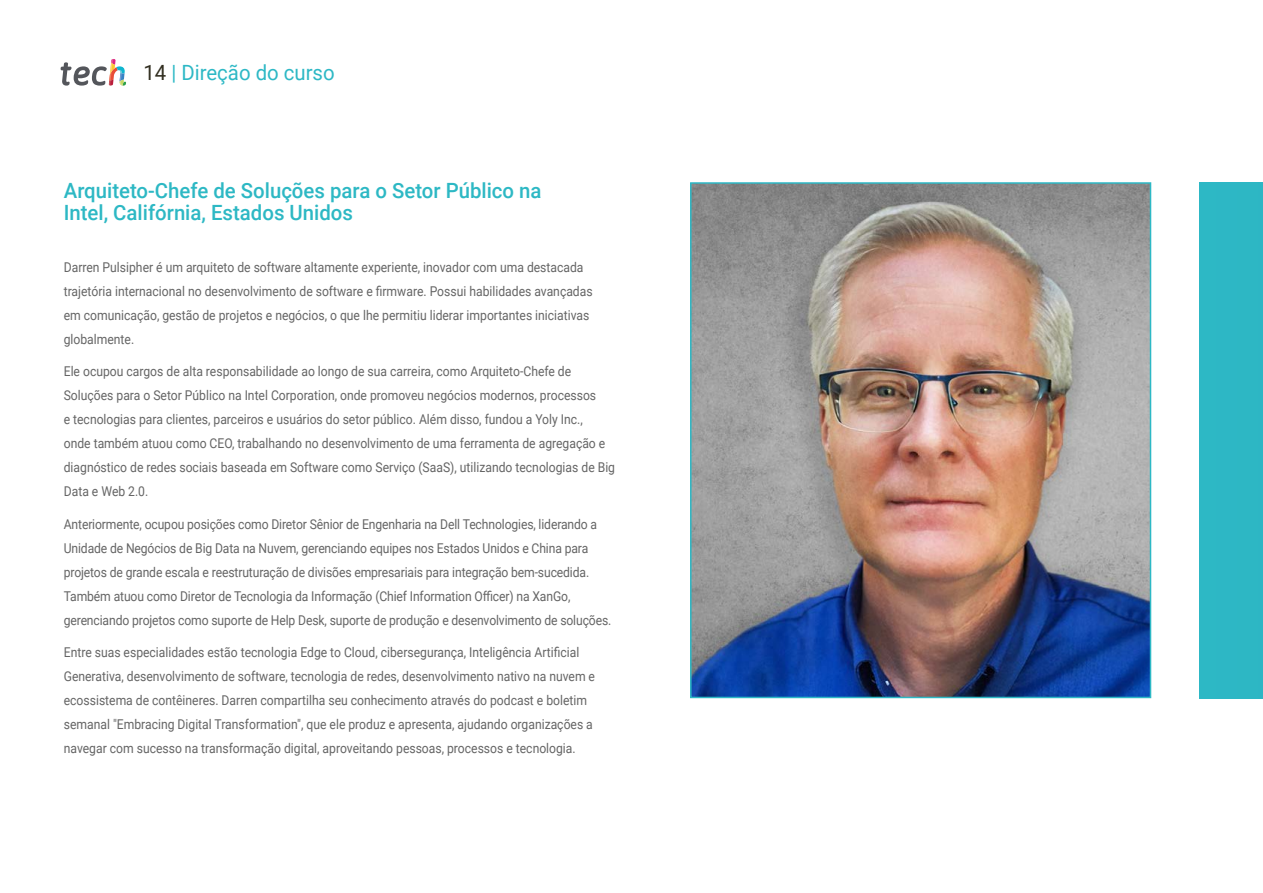
<style>
.page{position:relative;width:1263px;height:893px;background:#fff}
.page>*{position:absolute;margin:0;border:0;box-sizing:border-box;transform-origin:0 0}
.t1{font:500 21px/22.5px "Roboto";color:#2db8c4}
.t2{font:21px "Roboto";color:#2db8c5}
.t3{font:13.5px/24px "Roboto";color:#656565;scale:.9 1}
.s1{color:#312e20}
</style>
<div class="page">
<div style="left:1199px;top:182px;width:64px;height:516px;background:#2db7c5"></div>
<img style="left:693px;top:185px;width:455px;height:510px">
<div style="left:690px;top:182px;width:461px;height:516px;border:2px solid #2db8c5"></div>
<svg style="left:61px;top:59px;width:65px;height:27px"></svg>
<h1 class="t2" style="left:144px;top:57px;width:193px"><span class="s1">14</span> | Direção do curso</h1>
<h1 class="t1" style="left:64px;top:178px;width:479px">Arquiteto-Chefe de Soluções para o Setor Público na<br>Intel, Califórnia, Estados Unidos</h1>
<p class="t3" style="left:64px;top:254px;width:589px">Darren Pulsipher é um arquiteto de software altamente experiente, inovador com uma destacada trajetória internacional no desenvolvimento de software e firmware. Possui habilidades avançadas em comunicação, gestão de projetos e negócios, o que lhe permitiu liderar importantes iniciativas globalmente.</p>
<p class="t3" style="left:64px;top:359px;width:614px">Ele ocupou cargos de alta responsabilidade ao longo de sua carreira, como Arquiteto-Chefe de Soluções para o Setor Público na Intel Corporation, onde promoveu negócios modernos, processos<br>e tecnologias para clientes, parceiros e usuários do setor público. Além disso, fundou a Yoly Inc.,<br>onde também atuou como CEO, trabalhando no desenvolvimento de uma ferramenta de agregação e diagnóstico de redes sociais baseada em Software como Serviço (SaaS), utilizando tecnologias de Big Data e Web 2.0.</p>
<p class="t3" style="left:64px;top:511px;width:610px">Anteriormente, ocupou posições como Diretor Sênior de Engenharia na Dell Technologies, liderando a Unidade de Negócios de Big Data na Nuvem, gerenciando equipes nos Estados Unidos e China para projetos de grande escala e reestruturação de divisões empresariais para integração bem-sucedida.<br>Também atuou como Diretor de Tecnologia da Informação (Chief Information Officer) na XanGo, gerenciando projetos como suporte de Help Desk, suporte de produção e desenvolvimento de soluções.</p>
<p class="t3" style="left:64px;top:640px;width:592px">Entre suas especialidades estão tecnologia Edge to Cloud, cibersegurança, Inteligência Artificial Generativa, desenvolvimento de software, tecnologia de redes, desenvolvimento nativo na nuvem e ecossistema de contêineres. Darren compartilha seu conhecimento através do podcast e boletim semanal "Embracing Digital Transformation", que ele produz e apresenta, ajudando organizações a navegar com sucesso na transformação digital, aproveitando pessoas, processos e tecnologia.</p>
</div>
